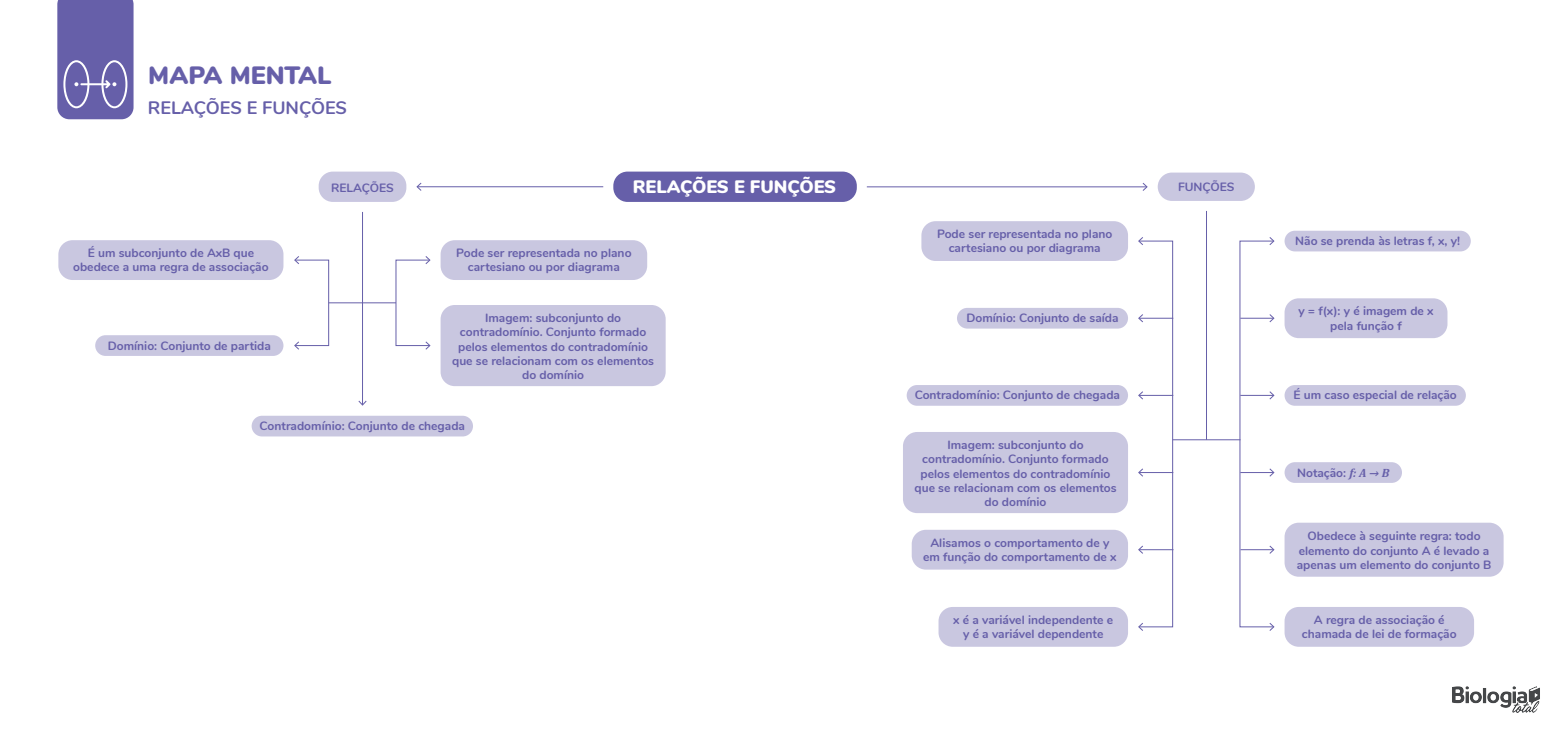
<style>
.page{position:relative;width:1562px;height:734px;background:#fff}
.page>*{position:absolute;margin:0;border:0;box-sizing:border-box;transform-origin:0 0}
.t1{font:900 25px "Nunito";color:#665fa9}
.t2{font:700 18px "Nunito";color:#665fa9}
.t3{font:900 18px "Nunito";color:#fff}
.t4{font:700 12px/14.4px "Nunito";color:#665fa9;text-align:center}
.s1{font-family:"Cambria";font-style:italic}
</style>
<div class="page">
<img style="left:1452px;top:686px;width:88px;height:27px">
<svg style="left:57px;top:0;width:76px;height:119px;background:#716aaf"></svg>
<div style="left:613px;top:171px;width:243px;height:31px;background:#665fa9;border-radius:14px"></div>
<div style="left:318px;top:171px;width:88px;height:31px;background:#c9c7e0;border-radius:14px"></div>
<hr style="left:866px;top:186px;width:280px;height:1px;background:#665fa9">
<svg style="left:1142px;top:183px;width:5px;height:8px"></svg>
<hr style="left:417px;top:186px;width:186px;height:1px;background:#665fa9">
<svg style="left:416px;top:182px;width:5px;height:9px"></svg>
<div style="left:1157px;top:172px;width:97px;height:29px;background:#c9c7e0;border-radius:14px"></div>
<div style="left:295px;top:259px;width:34px;height:87px;border:1px solid #665fa9"></div>
<svg style="left:294px;top:341px;width:5px;height:8px"></svg>
<svg style="left:294px;top:256px;width:5px;height:8px"></svg>
<hr style="left:362px;top:212px;width:1px;height:192px;background:#665fa9">
<svg style="left:358px;top:400px;width:8px;height:5px"></svg>
<svg style="left:425px;top:341px;width:5px;height:8px"></svg>
<svg style="left:425px;top:256px;width:5px;height:8px"></svg>
<hr style="left:328px;top:302px;width:68px;height:1px;background:#665fa9">
<div style="left:58px;top:240px;width:225px;height:40px;background:#c9c7e0;border-radius:14px"></div>
<div style="left:440px;top:240px;width:207px;height:40px;background:#c9c7e0;border-radius:14px"></div>
<div style="left:921px;top:221px;width:206px;height:40px;background:#c9c7e0;border-radius:14px"></div>
<div style="left:1284px;top:298px;width:163px;height:40px;background:#c9c7e0;border-radius:14px"></div>
<div style="left:440px;top:305px;width:225px;height:81px;background:#c9c7e0;border-radius:14px"></div>
<div style="left:902px;top:432px;width:225px;height:81px;background:#c9c7e0;border-radius:14px"></div>
<div style="left:1284px;top:522px;width:219px;height:54px;background:#c9c7e0;border-radius:14px"></div>
<div style="left:95px;top:335px;width:188px;height:21px;background:#c9c7e0;border-radius:10px"></div>
<div style="left:956px;top:308px;width:171px;height:20px;background:#c9c7e0;border-radius:10px"></div>
<div style="left:251px;top:415px;width:222px;height:21px;background:#c9c7e0;border-radius:10px"></div>
<div style="left:906px;top:385px;width:221px;height:20px;background:#c9c7e0;border-radius:10px"></div>
<div style="left:1284px;top:385px;width:181px;height:20px;background:#c9c7e0;border-radius:10px"></div>
<div style="left:1284px;top:230px;width:186px;height:21px;background:#c9c7e0;border-radius:10px"></div>
<div style="left:1284px;top:462px;width:117px;height:20px;background:#c9c7e0;border-radius:10px"></div>
<svg style="left:1138px;top:623px;width:5px;height:7px"></svg>
<svg style="left:1138px;top:237px;width:5px;height:8px"></svg>
<hr style="left:1205px;top:211px;width:1px;height:228px;background:#665fa9">
<svg style="left:1269px;top:623px;width:5px;height:7px"></svg>
<svg style="left:1269px;top:237px;width:5px;height:8px"></svg>
<hr style="left:1139px;top:317px;width:34px;height:1px;background:#665fa9">
<svg style="left:1138px;top:314px;width:5px;height:8px"></svg>
<hr style="left:1240px;top:317px;width:33px;height:1px;background:#665fa9">
<svg style="left:1269px;top:314px;width:5px;height:8px"></svg>
<hr style="left:1139px;top:472px;width:34px;height:1px;background:#665fa9">
<svg style="left:1138px;top:468px;width:5px;height:8px"></svg>
<hr style="left:1240px;top:472px;width:33px;height:1px;background:#665fa9">
<svg style="left:1269px;top:468px;width:5px;height:8px"></svg>
<hr style="left:1139px;top:394px;width:34px;height:1px;background:#665fa9">
<svg style="left:1138px;top:391px;width:5px;height:8px"></svg>
<hr style="left:1240px;top:394px;width:33px;height:1px;background:#665fa9">
<svg style="left:1269px;top:391px;width:5px;height:8px"></svg>
<hr style="left:1139px;top:549px;width:34px;height:1px;background:#665fa9">
<svg style="left:1138px;top:545px;width:5px;height:8px"></svg>
<hr style="left:1240px;top:549px;width:33px;height:1px;background:#665fa9">
<svg style="left:1269px;top:545px;width:5px;height:8px"></svg>
<hr style="left:1172px;top:439px;width:68px;height:1px;background:#665fa9">
<div style="left:911px;top:529px;width:216px;height:40px;background:#c9c7e0;border-radius:14px"></div>
<div style="left:938px;top:606px;width:189px;height:40px;background:#c9c7e0;border-radius:14px"></div>
<div style="left:1284px;top:606px;width:189px;height:40px;background:#c9c7e0;border-radius:14px"></div>
<h1 class="t1" style="left:148px;top:57px;width:185px">MAPA MENTAL</h1>
<h2 class="t2" style="left:148px;top:94px;width:200px">RELAÇÕES E FUNÇÕES</h2>
<p class="t4" style="left:331px;top:180px;width:64px">RELAÇÕES</p>
<h2 class="t3" style="left:633px;top:174px;width:205px">RELAÇÕES E FUNÇÕES</h2>
<p class="t4" style="left:1177px;top:179px;width:58px">FUNÇÕES</p>
<p class="t4" style="left:73px;top:245px;width:197px">É um subconjunto de AxB que obedece a uma regra de associação</p>
<p class="t4" style="left:456px;top:245px;width:177px">Pode ser representada no plano cartesiano ou por diagrama</p>
<p class="t4" style="left:108px;top:337px;width:165px">Domínio: Conjunto de partida</p>
<p class="t4" style="left:452px;top:309px;width:203px">Imagem: subconjunto do contradomínio. Conjunto formado pelos elementos do contradomínio que se relacionam com os elementos do domínio</p>
<p class="t4" style="left:937px;top:226px;width:177px">Pode ser representada no plano cartesiano ou por diagrama</p>
<p class="t4" style="left:966px;top:310px;width:154px">Domínio: Conjunto de saída</p>
<p class="t4" style="left:1294px;top:233px;width:166px">Não se prenda às letras f, x, y!</p>
<p class="t4" style="left:1298px;top:303px;width:137px">y = f(x): y é imagem de x pela função f</p>
<p class="t4" style="left:259px;top:418px;width:207px">Contradomínio: Conjunto de chegada</p>
<p class="t4" style="left:914px;top:387px;width:207px">Contradomínio: Conjunto de chegada</p>
<p class="t4" style="left:1293px;top:387px;width:165px">É um caso especial de relação</p>
<p class="t4" style="left:914px;top:436px;width:203px">Imagem: subconjunto do contradomínio. Conjunto formado pelos elementos do contradomínio que se relacionam com os elementos do domínio</p>
<p class="t4" style="left:923px;top:534px;width:195px">Alisamos o comportamento de y em função do comportamento de x</p>
<p class="t4" style="left:1296px;top:464px;width:94px">Notação: <span class="s1">f: A → B</span></p>
<p class="t4" style="left:1296px;top:528px;width:196px">Obedece à seguinte regra: todo elemento do conjunto A é levado a apenas um elemento do conjunto B</p>
<p class="t4" style="left:953px;top:611px;width:161px">x é a variável independente e y é a variável dependente</p>
<p class="t4" style="left:1301px;top:611px;width:156px">A regra de associação é chamada de lei de formação</p>
</div>
